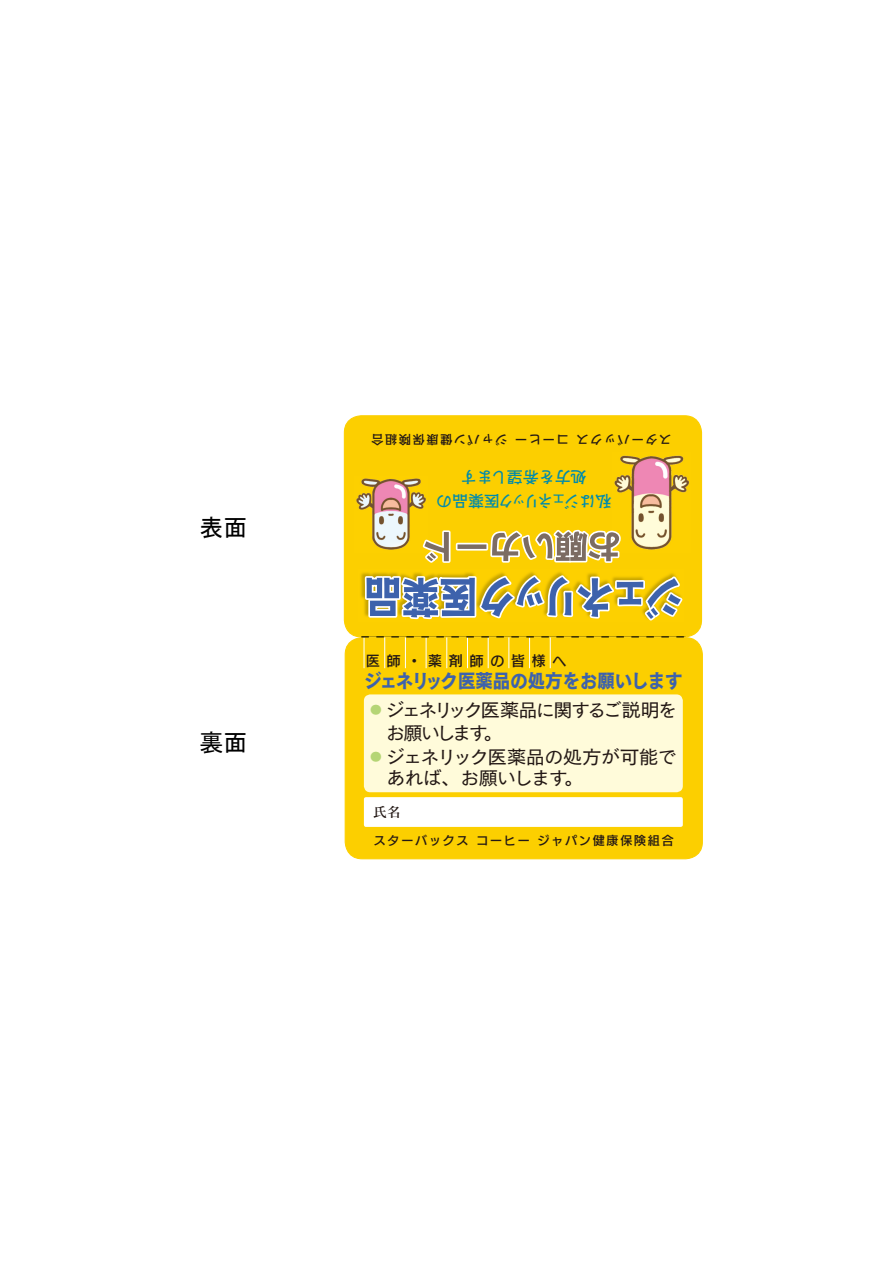
<style>
.page{position:relative;width:893px;height:1263px;background:#fff}
.page>*{position:absolute;margin:0;border:0;box-sizing:border-box;transform-origin:0 0}
.t1{font:24px "MS Gothic";color:#000}
.t2{font:19.2px "New Cezanne Pro B";color:#3d62ac;scale:.91 1}
.t3{font:18.6px/21.3px "New Cezanne Pro M";letter-spacing:-.055em;color:#231815}
.t4{font:18.6px/23.4px "New Cezanne Pro M";letter-spacing:-.115em;color:#231815}
.t5{font:700 15.9px/24.5px "Futo Go B101 Pro";color:#008bab}
.t6{font:13.8px "New Rodin Pro DB";letter-spacing:.5em;color:#231815}
.t7{font:13.8px "Matisse Pro DB";color:#231815}
.t8{font:12px "New Rodin Pro DB";letter-spacing:.15em;color:#231815}
.s1{font-size:11.4px;color:#b5d575}
</style>
<div class="page">
<div style="left:345px;top:638px;width:357px;height:221px;background:#fccf00;border-radius:17px"></div>
<div style="left:364px;top:797px;width:319px;height:30px;background:#fff;border-radius:2px"></div>
<div style="left:344px;top:416px;width:357px;height:221px;background:#fccf00;border-radius:17px"></div>
<img style="left:356px;top:478px;width:70px;height:72px">
<img style="left:614px;top:455px;width:75px;height:95px">
<svg style="left:363px;top:572px;width:323px;height:221px"></svg>
<svg style="left:366px;top:577px;width:315px;height:42px"></svg>
<svg style="left:420px;top:509px;width:202px;height:54px"></svg>
<svg style="left:361px;top:636px;width:324px;height:1px"></svg>
<p class="t8" style="left:671px;top:450px;width:301px;rotate:-180deg">スターバックス コーヒー ジャパン健康保険組合</p>
<h1 class="t1" style="left:199px;top:515px;width:49px">表面</h1>
<h3 class="t5" style="left:587px;top:515px;width:127px;text-indent:-25px;rotate:-180deg">私はジ<br>処方を希望します</h3>
<h3 class="t5" style="left:514px;top:515px;width:79px;rotate:-180deg">ク医薬品の</h3>
<h3 class="t5" style="left:567px;top:515px;width:57px;rotate:-180deg">ェネリッ</h3>
<p class="t6" style="left:366px;top:649px;width:202px">医師・薬剤師の皆様へ</p>
<h2 class="t2" style="left:364px;top:664px;width:352px">ジェネリック医薬品の処方をお願いします</h2>
<h3 class="t4" style="left:386px;top:696px;width:293px;text-indent:-15px"><span class="s1">●</span> ジェネリック医薬品に関するご説明をお願いします。</h3>
<h3 class="t3" style="left:386px;top:744px;width:292px;text-indent:-16px"><span class="s1">●</span> ジェネリック医薬品の処方が可能であれば、お願いします。</h3>
<p class="t7" style="left:373px;top:803px;width:29px">氏名</p>
<h1 class="t1" style="left:199px;top:730px;width:49px">裏面</h1>
<h1 class="t1" style="left:445px;top:737px;width:49px">表面</h1>
<p class="t8" style="left:374px;top:830px;width:301px">スターバックス コーヒー ジャパン健康保険組合</p>
</div>
